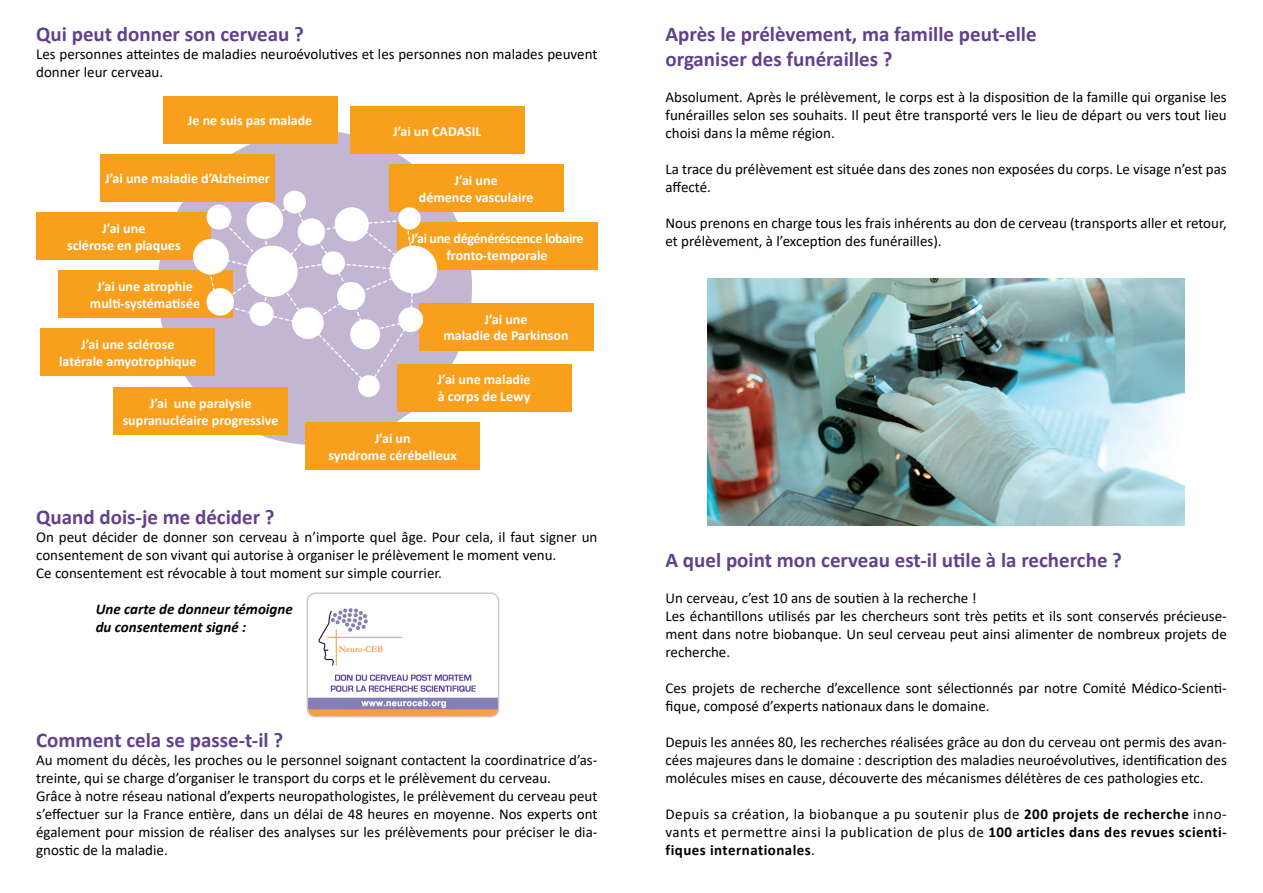
<style>
.page{position:relative;width:1263px;height:893px;background:#fff}
.page>*{position:absolute;margin:0;border:0;box-sizing:border-box;transform-origin:0 0}
.t1{font:700 21px/25.2px "Calibri";color:#63408e}
.t2{font:15px/18px "Calibri";color:#000}
.t3{font:italic 700 15px/18px "Calibri";color:#000}
.t4{font:700 14.1px/16.8px "Calibri";color:#fff;text-align:center}
.t5{font:700 14.1px/16.8px "Calibri";letter-spacing:-.025em;color:#fff;text-align:center}
.s1{font-weight:700}
</style>
<div class="page">
<img style="left:708px;top:278px;width:477px;height:247px">
<div style="left:157px;top:130px;width:315px;height:315px;background:#c2b6d3;border-radius:50%"></div>
<div style="left:350px;top:106px;width:175px;height:48px;background:#f89f1c"></div>
<div style="left:389px;top:164px;width:175px;height:48px;background:#f89f1c"></div>
<div style="left:100px;top:154px;width:175px;height:48px;background:#f89f1c"></div>
<div style="left:397px;top:222px;width:200px;height:48px;background:#f89f1c"></div>
<div style="left:418px;top:303px;width:175px;height:48px;background:#f89f1c"></div>
<div style="left:397px;top:364px;width:175px;height:47px;background:#f89f1c"></div>
<div style="left:305px;top:422px;width:175px;height:48px;background:#f89f1c"></div>
<div style="left:113px;top:388px;width:175px;height:47px;background:#f89f1c"></div>
<div style="left:40px;top:329px;width:175px;height:47px;background:#f89f1c"></div>
<div style="left:58px;top:270px;width:175px;height:48px;background:#f89f1c"></div>
<div style="left:36px;top:212px;width:175px;height:48px;background:#f89f1c"></div>
<div style="left:163px;top:96px;width:175px;height:48px;background:#f89f1c"></div>
<div style="left:193px;top:239px;width:36px;height:36px;background:#fff;border-radius:50%"></div>
<div style="left:358px;top:375px;width:22px;height:22px;background:#fff;border-radius:50%"></div>
<div style="left:390px;top:246px;width:47px;height:47px;background:#fff;border-radius:50%"></div>
<div style="left:283px;top:191px;width:23px;height:22px;background:#fff;border-radius:50%"></div>
<svg style="left:205px;top:203px;width:217px;height:185px"></svg>
<img style="left:307px;top:595px;width:192px;height:122px">
<div style="left:307px;top:592px;width:192px;height:125px;border:2px solid #cdc9c8;border-radius:8px"></div>
<h1 class="t1" style="left:36px;top:21px;width:269px">Qui peut donner son cerveau ?</h1>
<p class="t2" style="left:36px;top:45px;width:563px">Les personnes atteintes de maladies neuroévolutives et les personnes non malades peuvent donner leur cerveau.</p>
<p class="t4" style="left:188px;top:112px;width:126px">Je ne suis pas malade</p>
<p class="t4" style="left:105px;top:170px;width:166px">J’ai une maladie d’Alzheimer</p>
<p class="t4" style="left:67px;top:219px;width:115px">J’ai une<br>sclérose en plaques</p>
<p class="t4" style="left:90px;top:277px;width:112px">J’ai une atrophie multi-systématisée</p>
<p class="t4" style="left:59px;top:336px;width:139px">J’ai une sclérose latérale amyotrophique</p>
<p class="t4" style="left:123px;top:395px;width:157px">J’ai une paralysie supranucléaire progressive</p>
<p class="t4" style="left:393px;top:122px;width:90px">J’ai un CADASIL</p>
<p class="t4" style="left:419px;top:172px;width:116px">J’ai une<br>démence vasculaire</p>
<p class="t5" style="left:410px;top:230px;width:175px">J’ai une dégénéréscence lobaire fronto-temporale</p>
<p class="t4" style="left:443px;top:310px;width:127px">J’ai une<br>maladie de Parkinson</p>
<p class="t4" style="left:438px;top:371px;width:94px;text-align:left">J’ai une maladie à corps de Lewy</p>
<p class="t4" style="left:328px;top:430px;width:130px">J’ai un<br>syndrome cérébelleux</p>
<h1 class="t1" style="left:36px;top:504px;width:240px">Quand dois-je me décider ?</h1>
<p class="t2" style="left:36px;top:528px;width:563px">On peut décider de donner son cerveau à n’importe quel âge. Pour cela, il faut signer un consentement de son vivant qui autorise à organiser le prélèvement le moment venu.<br>Ce consentement est révocable à tout moment sur simple courrier.</p>
<p class="t3" style="left:96px;top:600px;width:199px">Une carte de donneur témoigne du consentement signé :</p>
<h1 class="t1" style="left:36px;top:727px;width:248px">Comment cela se passe-t-il ?</h1>
<p class="t2" style="left:36px;top:751px;width:563px">Au moment du décès, les proches ou le personnel soignant contactent la coordinatrice d’as&shy;treinte, qui se charge d’organiser le transport du corps et le prélèvement du cerveau.<br>Grâce à notre réseau national d’experts neuropathologistes, le prélèvement du cerveau peut s’effectuer sur la France entière, dans un délai de 48 heures en moyenne. Nos experts ont également pour mission de réaliser des analyses sur les prélèvements pour préciser le dia&shy;gnostic de la maladie.</p>
<h1 class="t1" style="left:665px;top:21px;width:373px">Après le prélèvement, ma famille peut-elle organiser des funérailles ?</h1>
<p class="t2" style="left:665px;top:88px;width:563px;text-align:justify">Absolument. Après le prélèvement, le corps est à la disposition de la famille qui organise les funérailles selon ses souhaits. Il peut être transporté vers le lieu de départ ou vers tout lieu choisi dans la même région.</p>
<p class="t2" style="left:665px;top:160px;width:563px">La trace du prélèvement est située dans des zones non exposées du corps. Le visage n’est pas affecté.</p>
<p class="t2" style="left:665px;top:214px;width:563px">Nous prenons en charge tous les frais inhérents au don de cerveau (transports aller et retour, et prélèvement, à l’exception des funérailles).</p>
<h1 class="t1" style="left:665px;top:547px;width:458px">A quel point mon cerveau est-il utile à la recherche ?</h1>
<p class="t2" style="left:665px;top:588px;width:563px">Un cerveau, c’est 10 ans de soutien à la recherche !<br>Les échantillons utilisés par les chercheurs sont très petits et ils sont conservés précieuse&shy;ment dans notre biobanque. Un seul cerveau peut ainsi alimenter de nombreux projets de recherche.</p>
<p class="t2" style="left:665px;top:678px;width:563px">Ces projets de recherche d’excellence sont sélectionnés par notre Comité Médico-Scienti&shy;fique, composé d’experts nationaux dans le domaine.</p>
<p class="t2" style="left:665px;top:732px;width:563px;text-align:justify">Depuis les années 80, les recherches réalisées grâce au don du cerveau ont permis des avan&shy;cées majeures dans le domaine : description des maladies neuroévolutives, identification des molécules mises en cause, découverte des mécanismes délétères de ces pathologies etc.</p>
<p class="t2" style="left:665px;top:804px;width:563px;text-align:justify">Depuis sa création, la biobanque a pu soutenir plus de <span class="s1">200 projets de recherche</span> inno&shy;vants et permettre ainsi la publication de plus de <span class="s1">100 articles dans des revues scienti&shy;fiques internationales</span>.</p>
</div>
